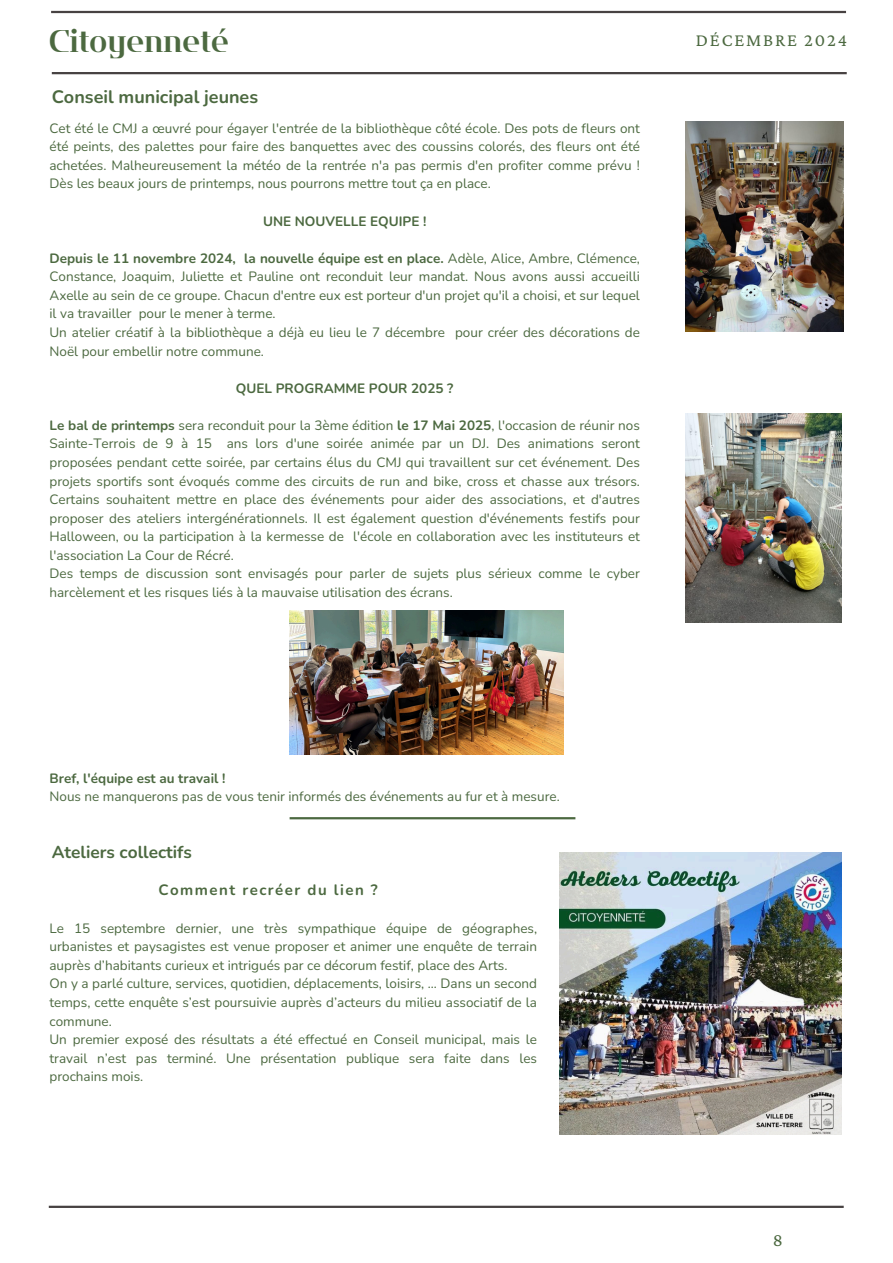
<style>
.page{position:relative;width:893px;height:1263px;background:#fff}
.page>*{position:absolute;margin:0;border:0;box-sizing:border-box;transform-origin:0 0}
.t1{font:31.35px "Flatory Serif 700";color:#4c6940}
.t2{font:18.75px "Crimson Pro";color:#4c6940}
.t3{font:18.38px "Crimson Pro";letter-spacing:.1em;color:#4c6940}
.t4{font:700 18px "Nunito";color:#4c6940}
.t5{font:700 17.25px "Nunito";color:#4c6940}
.t6{font:700 15px "Nunito";letter-spacing:.1em;color:#4c6940}
.t7{font:13.5px/18.6px "Nunito";color:#4c6940;text-align:justify}
.t8{font:700 13.5px "Nunito";color:#4c6940}
.s1{font-weight:700}
</style>
<div class="page">
<hr style="left:52px;top:72px;width:794px;height:2px;background:#474242">
<hr style="left:49px;top:1206px;width:794px;height:2px;background:#474242">
<hr style="left:51px;top:11px;width:795px;height:2px;background:#474242">
<img style="left:560px;top:853px;width:281px;height:282px">
<img style="left:686px;top:414px;width:155px;height:208px">
<img style="left:686px;top:121px;width:157px;height:211px">
<img style="left:290px;top:610px;width:273px;height:145px">
<hr style="left:290px;top:817px;width:285px;height:2px;background:#4c6940">
<p class="t1" style="left:49px;top:22px;width:182px">Citoyenneté</p>
<p class="t3" style="left:696px;top:29px;width:153px">DÉCEMBRE 2024</p>
<h1 class="t4" style="left:52px;top:85px;width:208px">Conseil municipal jeunes</h1>
<h2 class="t7" style="left:49px;top:119px;width:592px">Cet été le CMJ a œuvré pour égayer l'entrée de la bibliothèque côté école. Des pots de fleurs ont été peints, des palettes pour faire des banquettes avec des coussins colorés, des fleurs ont été achetées. Malheureusement la météo de la rentrée n'a pas permis d'en profiter comme prévu !<br>Dès les beaux jours de printemps, nous pourrons mettre tout ça en place.</h2>
<p class="t8" style="left:263px;top:212px;width:165px">UNE NOUVELLE EQUIPE !</p>
<h3 class="t7" style="left:49px;top:249px;width:592px"><span class="s1">Depuis le 11 novembre 2024, la nouvelle équipe est en place.</span> Adèle, Alice, Ambre, Clémence, Constance, Joaquim, Juliette et Pauline ont reconduit leur mandat. Nous avons aussi accueilli Axelle au sein de ce groupe. Chacun d'entre eux est porteur d'un projet qu'il a choisi, et sur lequel il va travailler pour le mener à terme.</h3>
<p class="t7" style="left:49px;top:323px;width:592px">Un atelier créatif à la bibliothèque a déjà eu lieu le 7 décembre pour créer des décorations de<br>Noël pour embellir notre commune.</p>
<h4 class="t8" style="left:236px;top:379px;width:219px">QUEL PROGRAMME POUR 2025 ?</h4>
<p class="t7" style="left:49px;top:416px;width:592px"><span class="s1">Le bal de printemps</span> sera reconduit pour la 3ème édition <span class="s1">le 17 Mai 2025</span>, l'occasion de réunir nos Sainte-Terrois de 9 à 15 ans lors d'une soirée animée par un DJ. Des animations seront proposées pendant cette soirée, par certains élus du CMJ qui travaillent sur cet événement. Des projets sportifs sont évoqués comme des circuits de run and bike, cross et chasse aux trésors.<br>Certains souhaitent mettre en place des événements pour aider des associations, et d'autres proposer des ateliers intergénérationnels. Il est également question d'événements festifs pour Halloween, ou la participation à la kermesse de l'école en collaboration avec les instituteurs et l'association La Cour de Récré.</p>
<p class="t7" style="left:49px;top:565px;width:592px">Des temps de discussion sont envisagés pour parler de sujets plus sérieux comme le cyber harcèlement et les risques liés à la mauvaise utilisation des écrans.</p>
<h4 class="t8" style="left:49px;top:769px;width:177px">Bref, l'équipe est au travail !</h4>
<p class="t7" style="left:49px;top:787px;width:512px">Nous ne manquerons pas de vous tenir informés des événements au fur et à mesure.</p>
<p class="t5" style="left:52px;top:841px;width:142px">Ateliers collectifs</p>
<p class="t6" style="left:158px;top:880px;width:221px">Comment recréer du lien ?</p>
<p class="t7" style="left:49px;top:919px;width:489px">Le 15 septembre dernier, une très sympathique équipe de géographes, urbanistes et paysagistes est venue proposer et animer une enquête de terrain auprès d’habitants curieux et intrigués par ce décorum festif, place des Arts.</p>
<p class="t7" style="left:49px;top:975px;width:489px">On y a parlé culture, services, quotidien, déplacements, loisirs, ... Dans un second temps, cette enquête s’est poursuivie auprès d’acteurs du milieu associatif de la commune.</p>
<p class="t7" style="left:49px;top:1030px;width:489px">Un premier exposé des résultats a été effectué en Conseil municipal, mais le travail n’est pas terminé. Une présentation publique sera faite dans les prochains mois.</p>
<p class="t2" style="left:773px;top:1229px;width:12px">8</p>
</div>
